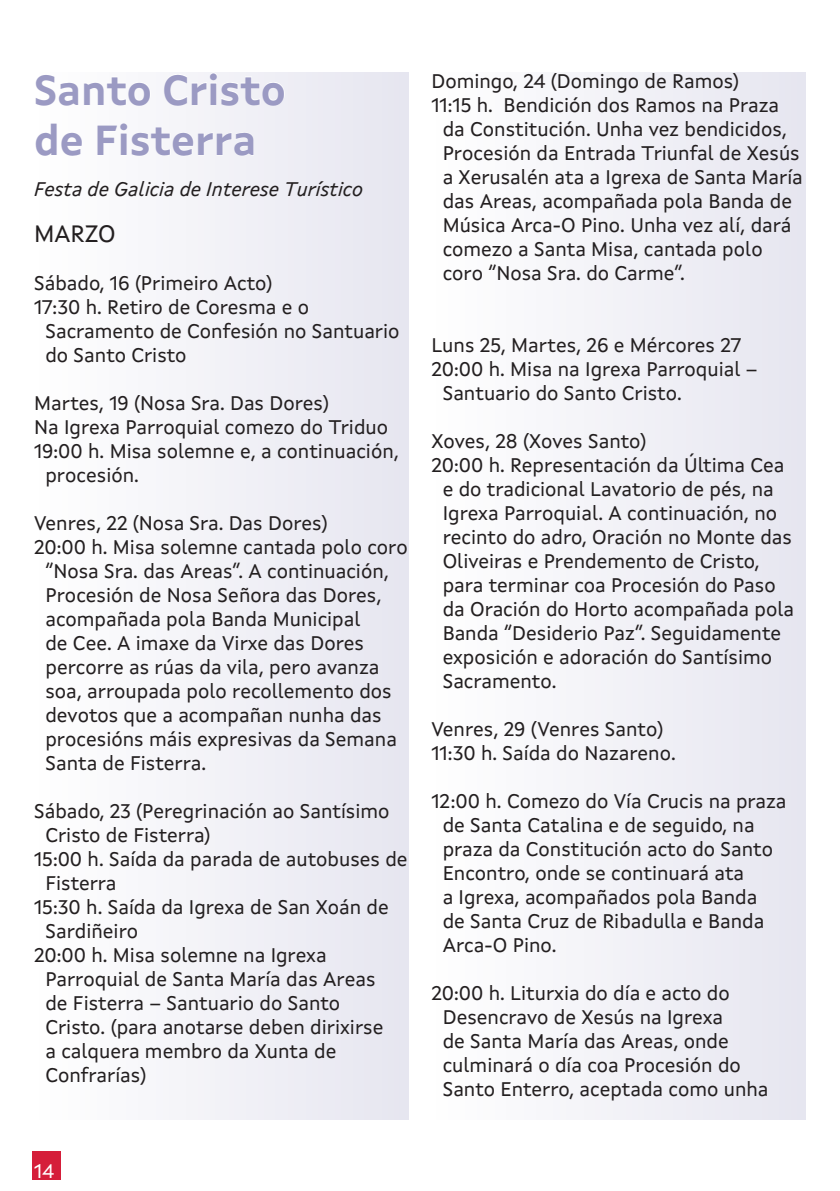
<style>
.page{position:relative;width:840px;height:1191px;background:#fff}
.page>*{position:absolute;margin:0;border:0;box-sizing:border-box;transform-origin:0 0}
.t1{font:700 42px/50.4px "Xunta Sans";color:#9b9ac3}
.t2{font:24px "Xunta Sans";color:#231f20}
.t3{font:20px/24px "Xunta Sans";color:#231f20}
.t4{font:italic 20px "Xunta Sans";color:#231f20}
.t5{font:20px "Xunta Sans";color:#fff}
</style>
<div class="page">
<div style="left:32px;top:1150px;width:28px;height:29px;background:#d51e3a"></div>
<div style="left:34px;top:73px;width:374px;height:1047px;background:#f1f1f7"></div>
<div style="left:431px;top:72px;width:374px;height:1047px;background:#f2f2f7"></div>
<div style="left:35px;top:73px;width:116px;height:33px;background:#fbfbfd"></div>
<svg style="left:164px;top:72px;width:121px;height:34px"></svg>
<div style="left:35px;top:123px;width:48px;height:34px;background:#fdfdfe"></div>
<svg style="left:97px;top:122px;width:157px;height:35px"></svg>
<h1 class="t1" style="left:34px;top:65px;width:253px">Santo Cristo de Fisterra</h1>
<p class="t4" style="left:34px;top:177px;width:330px">Festa de Galicia de Interese Turístico</p>
<p class="t2" style="left:34px;top:219px;width:83px">MARZO</p>
<p class="t3" style="left:34px;top:271px;width:240px">Sábado, 16 (Primeiro Acto)</p>
<p class="t3" style="left:34px;top:295px;width:276px">17:30 h. Retiro de Coresma e o</p>
<p class="t3" style="left:45px;top:319px;width:355px">Sacramento de Confesión no Santuario</p>
<p class="t3" style="left:45px;top:343px;width:143px">do Santo Cristo</p>
<p class="t3" style="left:34px;top:391px;width:296px">Martes, 19 (Nosa Sra. Das Dores)</p>
<p class="t3" style="left:34px;top:415px;width:355px">Na Igrexa Parroquial comezo do Triduo</p>
<p class="t3" style="left:34px;top:439px;width:366px">19:00 h. Misa solemne e, a continuación,</p>
<p class="t3" style="left:45px;top:463px;width:95px">procesión.</p>
<p class="t3" style="left:34px;top:511px;width:295px">Venres, 22 (Nosa Sra. Das Dores)</p>
<p class="t3" style="left:34px;top:535px;width:375px">20:00 h. Misa solemne cantada polo coro</p>
<p class="t3" style="left:45px;top:559px;width:345px">“Nosa Sra. das Areas”. A continuación,</p>
<p class="t3" style="left:45px;top:583px;width:337px">Procesión de Nosa Señora das Dores,</p>
<p class="t3" style="left:45px;top:607px;width:316px">acompañada pola Banda Municipal</p>
<p class="t3" style="left:45px;top:631px;width:320px">de Cee. A imaxe da Virxe das Dores</p>
<p class="t3" style="left:45px;top:655px;width:335px">percorre as rúas da vila, pero avanza</p>
<p class="t3" style="left:45px;top:679px;width:348px">soa, arroupada polo recollemento dos</p>
<p class="t3" style="left:45px;top:703px;width:337px">devotos que a acompañan nunha das</p>
<p class="t3" style="left:45px;top:727px;width:353px">procesións máis expresivas da Semana</p>
<p class="t3" style="left:45px;top:751px;width:162px">Santa de Fisterra.</p>
<p class="t3" style="left:34px;top:799px;width:357px">Sábado, 23 (Peregrinación ao Santísimo</p>
<p class="t3" style="left:45px;top:823px;width:167px">Cristo de Fisterra)</p>
<p class="t3" style="left:34px;top:847px;width:375px">15:00 h. Saída da parada de autobuses de</p>
<p class="t3" style="left:45px;top:871px;width:73px">Fisterra</p>
<p class="t3" style="left:34px;top:895px;width:356px">15:30 h. Saída da Igrexa de San Xoán de</p>
<p class="t3" style="left:45px;top:919px;width:94px">Sardiñeiro</p>
<p class="t3" style="left:34px;top:943px;width:294px">20:00 h. Misa solemne na Igrexa</p>
<p class="t3" style="left:45px;top:967px;width:331px">Parroquial de Santa María das Areas</p>
<p class="t3" style="left:45px;top:991px;width:296px">de Fisterra – Santuario do Santo</p>
<p class="t3" style="left:45px;top:1015px;width:339px">Cristo. (para anotarse deben dirixirse</p>
<p class="t3" style="left:45px;top:1039px;width:292px">a calquera membro da Xunta de</p>
<p class="t3" style="left:45px;top:1063px;width:102px">Confrarías)</p>
<p class="t3" style="left:431px;top:69px;width:309px">Domingo, 24 (Domingo de Ramos)</p>
<p class="t3" style="left:431px;top:93px;width:349px">11:15 h. Bendición dos Ramos na Praza</p>
<p class="t3" style="left:442px;top:117px;width:345px">da Constitución. Unha vez bendicidos,</p>
<p class="t3" style="left:442px;top:141px;width:358px">Procesión da Entrada Triunfal de Xesús</p>
<p class="t3" style="left:442px;top:165px;width:361px">a Xerusalén ata a Igrexa de Santa María</p>
<p class="t3" style="left:442px;top:189px;width:350px">das Areas, acompañada pola Banda de</p>
<p class="t3" style="left:442px;top:213px;width:350px">Música Arca-O Pino. Unha vez alí, dará</p>
<p class="t3" style="left:442px;top:237px;width:321px">comezo a Santa Misa, cantada polo</p>
<p class="t3" style="left:442px;top:261px;width:243px">coro “Nosa Sra. do Carme”.</p>
<p class="t3" style="left:431px;top:333px;width:311px">Luns 25, Martes, 26 e Mércores 27</p>
<p class="t3" style="left:431px;top:357px;width:327px">20:00 h. Misa na Igrexa Parroquial –</p>
<p class="t3" style="left:442px;top:381px;width:240px">Santuario do Santo Cristo.</p>
<p class="t3" style="left:431px;top:429px;width:216px">Xoves, 28 (Xoves Santo)</p>
<p class="t3" style="left:431px;top:453px;width:354px">20:00 h. Representación da Última Cea</p>
<p class="t3" style="left:442px;top:477px;width:332px">e do tradicional Lavatorio de pés, na</p>
<p class="t3" style="left:442px;top:501px;width:336px">Igrexa Parroquial. A continuación, no</p>
<p class="t3" style="left:442px;top:525px;width:350px">recinto do adro, Oración no Monte das</p>
<p class="t3" style="left:442px;top:549px;width:318px">Oliveiras e Prendemento de Cristo,</p>
<p class="t3" style="left:442px;top:573px;width:334px">para terminar coa Procesión do Paso</p>
<p class="t3" style="left:442px;top:597px;width:353px">da Oración do Horto acompañada pola</p>
<p class="t3" style="left:442px;top:621px;width:340px">Banda “Desiderio Paz”. Seguidamente</p>
<p class="t3" style="left:442px;top:645px;width:331px">exposición e adoración do Santísimo</p>
<p class="t3" style="left:442px;top:669px;width:115px">Sacramento.</p>
<p class="t3" style="left:431px;top:717px;width:246px">Venres, 29 (Venres Santo)<br>11:30 h. Saída do Nazareno.</p>
<p class="t3" style="left:442px;top:789px;width:345px;text-indent:-11px">12:00 h. Comezo do Vía Crucis na praza de Santa Catalina e de seguido, na praza da Constitución acto do Santo<br>Encontro, onde se continuará ata<br>a Igrexa, acompañados pola Banda<br>de Santa Cruz de Ribadulla e Banda<br>Arca-O Pino.</p>
<p class="t3" style="left:442px;top:981px;width:327px;text-indent:-11px">20:00 h. Liturxia do día e acto do<br>Desencravo de Xesús na Igrexa<br>de Santa María das Areas, onde culminará o día coa Procesión do<br>Santo Enterro, aceptada como unha</p>
<p class="t5" style="left:34px;top:1158px;width:22px">14</p>
</div>
